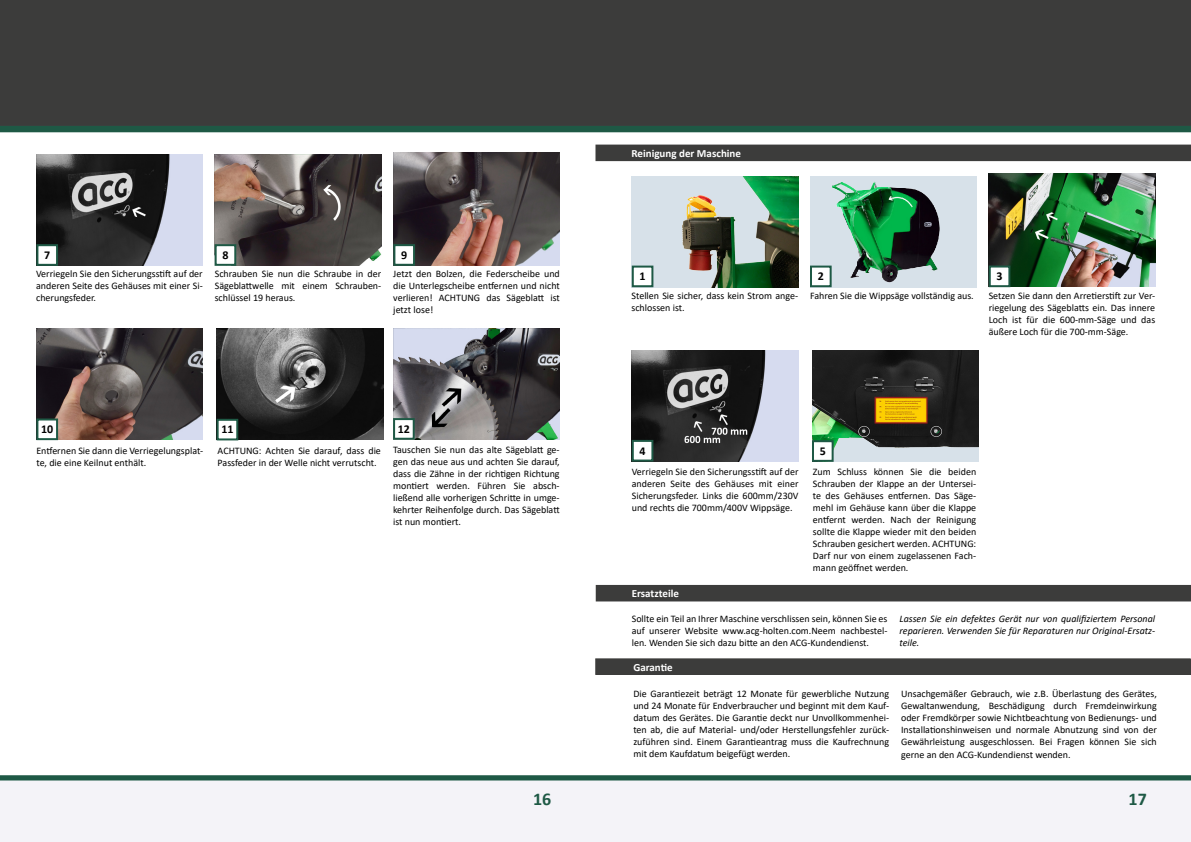
<style>
.page{position:relative;width:1191px;height:842px;background:#fff}
.page>*{position:absolute;margin:0;border:0;box-sizing:border-box;transform-origin:0 0}
.t1{font:700 18px "Calibri";color:#1e5945}
.t2{font:700 12px "Calibri";color:#000}
.t3{font:700 11px "Calibri";color:#fff}
.t4{font:10px/12px "Calibri";color:#000;text-align:justify}
.t5{font:italic 10px/12px "Calibri";color:#000;text-align:justify}
</style>
<div class="page">
<svg style="left:0;top:775px;width:1191px;height:67px"></svg>
<div style="left:596px;top:585px;width:594px;height:16px;background:#3c3c3b"></div>
<div style="left:596px;top:659px;width:594px;height:15px;background:#3c3c3b"></div>
<div style="left:595px;top:658px;width:595px;height:17px;border:1px solid #3c3c3b"></div>
<div style="left:0;top:0;width:1191px;height:126px;background:#3c3c3b"></div>
<div style="left:0;top:126px;width:1191px;height:6px;background:#1e5945"></div>
<img style="left:393px;top:152px;width:167px;height:113px">
<img style="left:393px;top:328px;width:167px;height:111px">
<img style="left:36px;top:155px;width:167px;height:111px">
<img style="left:215px;top:155px;width:166px;height:111px">
<div style="left:36px;top:244px;width:22px;height:22px;background:#fff;border:2px solid #1e5945"></div>
<div style="left:215px;top:244px;width:21px;height:22px;background:#fff;border:2px solid #1e5945"></div>
<div style="left:393px;top:244px;width:22px;height:22px;background:#fff;border:2px solid #1e5945"></div>
<div style="left:393px;top:418px;width:22px;height:22px;background:#fff;border:2px solid #1e5945"></div>
<img style="left:36px;top:329px;width:167px;height:111px">
<div style="left:36px;top:418px;width:22px;height:22px;background:#fff;border:2px solid #1e5945"></div>
<img style="left:217px;top:329px;width:166px;height:111px">
<div style="left:217px;top:419px;width:21px;height:21px;background:#fff;border:2px solid #1e5945"></div>
<div style="left:596px;top:145px;width:594px;height:16px;background:#3c3c3b"></div>
<img style="left:989px;top:174px;width:166px;height:113px">
<img style="left:631px;top:176px;width:167px;height:111px">
<div style="left:810px;top:176px;width:166px;height:111px;background:#d7e1e9"></div>
<img style="left:818px;top:181px;width:122px;height:102px">
<div style="left:632px;top:266px;width:21px;height:21px;background:#fff;border:2px solid #1e5945"></div>
<div style="left:810px;top:266px;width:21px;height:21px;background:#fff;border:2px solid #1e5945"></div>
<div style="left:988px;top:266px;width:22px;height:21px;background:#fff;border:2px solid #1e5945"></div>
<img style="left:632px;top:350px;width:166px;height:111px">
<div style="left:632px;top:440px;width:21px;height:21px;background:#fff;border:2px solid #1e5945"></div>
<img style="left:812px;top:350px;width:166px;height:111px">
<div style="left:812px;top:440px;width:21px;height:22px;background:#fff;border:2px solid #1e5945"></div>
<p class="t2" style="left:44px;top:246px;width:8px">7</p>
<p class="t2" style="left:222px;top:246px;width:8px">8</p>
<p class="t2" style="left:401px;top:246px;width:8px">9</p>
<p class="t4" style="left:36px;top:268px;width:168px">Verriegeln Sie den Sicherungsstift auf der anderen Seite des Gehäuses mit einer Si&shy;cherungsfeder.</p>
<p class="t4" style="left:215px;top:268px;width:168px">Schrauben Sie nun die Schraube in der Sägeblattwelle mit einem Schrauben&shy;schlüssel 19 heraus.</p>
<p class="t4" style="left:393px;top:268px;width:168px">Jetzt den Bolzen, die Federscheibe und die Unterlegscheibe entfernen und nicht verlieren! ACHTUNG das Sägeblatt ist jetzt lose!</p>
<p class="t2" style="left:41px;top:421px;width:14px">10</p>
<p class="t2" style="left:398px;top:420px;width:14px">12</p>
<p class="t4" style="left:36px;top:444px;width:168px">Entfernen Sie dann die Verriegelungsplat&shy;te, die eine Keilnut enthält.</p>
<p class="t4" style="left:218px;top:444px;width:165px">ACHTUNG: Achten Sie darauf, dass die<br>Passfeder in der Welle nicht verrutscht.</p>
<p class="t2" style="left:221px;top:421px;width:14px">11</p>
<p class="t4" style="left:393px;top:444px;width:168px">Tauschen Sie nun das alte Sägeblatt ge&shy;gen das neue aus und achten Sie darauf, dass die Zähne in der richtigen Richtung montiert werden. Führen Sie absch&shy;ließend alle vorherigen Schritte in umge&shy;kehrter Reihenfolge durch. Das Sägeblatt ist nun montiert.</p>
<h1 class="t1" style="left:533px;top:786px;width:20px">16</h1>
<p class="t3" style="left:631px;top:146px;width:111px">Reinigung der Maschine</p>
<p class="t2" style="left:639px;top:268px;width:8px">1</p>
<p class="t2" style="left:817px;top:268px;width:8px">2</p>
<p class="t2" style="left:996px;top:268px;width:8px">3</p>
<p class="t4" style="left:631px;top:289px;width:168px">Stellen Sie sicher, dass kein Strom ange&shy;schlossen ist.</p>
<p class="t4" style="left:810px;top:289px;width:165px">Fahren Sie die Wippsäge vollständig aus.</p>
<p class="t4" style="left:988px;top:289px;width:168px">Setzen Sie dann den Arretierstift zur Ver&shy;riegelung des Sägeblatts ein. Das innere Loch ist für die 600-mm-Säge und das äußere Loch für die 700-mm-Säge.</p>
<p class="t2" style="left:639px;top:442px;width:8px">4</p>
<p class="t4" style="left:632px;top:466px;width:168px">Verriegeln Sie den Sicherungsstift auf der anderen Seite des Gehäuses mit einer Sicherungsfeder. Links die 600mm/230V und rechts die 700mm/400V Wippsäge.</p>
<p class="t4" style="left:813px;top:466px;width:165px">Zum Schluss können Sie die beiden Schrauben der Klappe an der Untersei&shy;te des Gehäuses entfernen. Das Säge&shy;mehl im Gehäuse kann über die Klappe entfernt werden. Nach der Reinigung sollte die Klappe wieder mit den beiden Schrauben gesichert werden. ACHTUNG:<br>Darf nur von einem zugelassenen Fach&shy;mann geöffnet werden.</p>
<p class="t2" style="left:819px;top:442px;width:8px">5</p>
<p class="t3" style="left:632px;top:586px;width:49px">Ersatzteile</p>
<p class="t4" style="left:632px;top:613px;width:257px">Sollte ein Teil an Ihrer Maschine verschlissen sein, können Sie es auf unserer Website www.acg-holten.com.Neem nachbestel&shy;len. Wenden Sie sich dazu bitte an den ACG-Kundendienst.</p>
<p class="t5" style="left:899px;top:613px;width:257px">Lassen Sie ein defektes Gerät nur von qualifiziertem Personal reparieren. Verwenden Sie für Reparaturen nur Original-Ersatz&shy;teile.</p>
<p class="t3" style="left:633px;top:659px;width:41px">Garantie</p>
<p class="t4" style="left:633px;top:687px;width:257px">Die Garantiezeit beträgt 12 Monate für gewerbliche Nutzung und 24 Monate für Endverbraucher und beginnt mit dem Kauf&shy;datum des Gerätes. Die Garantie deckt nur Unvollkommenhei&shy;ten ab, die auf Material- und/oder Herstellungsfehler zurück&shy;zuführen sind. Einem Garantieantrag muss die Kaufrechnung mit dem Kaufdatum beigefügt werden.</p>
<p class="t4" style="left:901px;top:687px;width:257px">Unsachgemäßer Gebrauch, wie z.B. Überlastung des Gerätes, Gewaltanwendung, Beschädigung durch Fremdeinwirkung oder Fremdkörper sowie Nichtbeachtung von Bedienungs- und Installationshinweisen und normale Abnutzung sind von der Gewährleistung ausgeschlossen. Bei Fragen können Sie sich</p>
<p class="t4" style="left:901px;top:748px;width:171px">gerne an den ACG-Kundendienst wenden.</p>
<h1 class="t1" style="left:1128px;top:786px;width:20px">17</h1>
</div>
